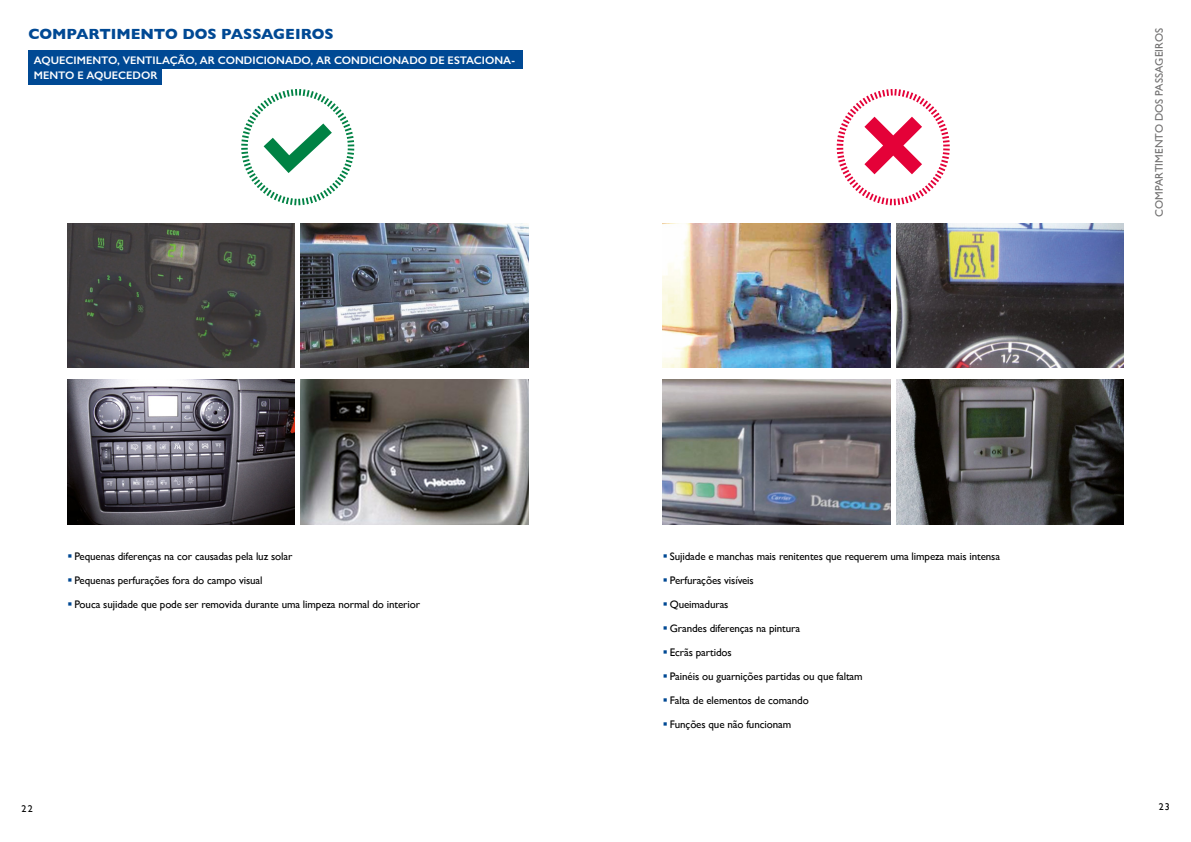
<style>
.page{position:relative;width:1191px;height:842px;background:#fff}
.page>*{position:absolute;margin:0;border:0;box-sizing:border-box;transform-origin:0 0}
.t1{font:700 15px "Gill Sans";letter-spacing:-.005em;color:#004994}
.t2{font:11px/24px "Gill Sans";letter-spacing:-.01em;color:#000}
.t3{font:600 11px/15px "Gill Sans";color:#fff}
.t4{font:11px "Gill Sans";letter-spacing:.005em;color:#706f6f}
.t5{font:10px "Gill Sans";color:#000}
</style>
<div class="page">
<svg style="left:241px;top:89px;width:113px;height:116px"></svg>
<svg style="left:836px;top:89px;width:113px;height:116px"></svg>
<img style="left:67px;top:224px;width:461px;height:144px">
<img style="left:300px;top:380px;width:228px;height:144px">
<img style="left:67px;top:380px;width:228px;height:144px">
<img style="left:896px;top:224px;width:227px;height:144px">
<img style="left:662px;top:224px;width:228px;height:144px">
<img style="left:896px;top:380px;width:227px;height:144px">
<img style="left:662px;top:380px;width:228px;height:144px">
<div style="left:28px;top:50px;width:495px;height:34px;background:#004994"></div>
<div style="left:163px;top:69px;width:395px;height:17px;background:#fff"></div>
<h1 class="t1" style="left:28px;top:22px;width:307px">COMPARTIMENTO DOS PASSAGEIROS</h1>
<p class="t4" style="left:1152px;top:217px;width:190px;rotate:-90deg">COMPARTIMENTO DOS PASSAGEIROS</p>
<p class="t3" style="left:34px;top:52px;width:482px">AQUECIMENTO, VENTILAÇÃO, AR CONDICIONADO, AR CONDICIONADO DE ESTACIONA-<br>MENTO E AQUECEDOR</p>
<p class="t2" style="left:74px;top:544px;width:347px">Pequenas diferenças na cor causadas pela luz solar<br>Pequenas perfurações fora do campo visual<br>Pouca sujidade que pode ser removida durante uma limpeza normal do interior</p>
<p class="t2" style="left:670px;top:544px;width:332px">Sujidade e manchas mais renitentes que requerem uma limpeza mais intensa<br>Perfurações visíveis<br>Queimaduras<br>Grandes diferenças na pintura<br>Ecrãs partidos<br>Painéis ou guarnições partidas ou que faltam<br>Falta de elementos de comando<br>Funções que não funcionam</p>
<p class="t5" style="left:22px;top:803px;width:13px">22</p>
<p class="t5" style="left:1158px;top:801px;width:12px">23</p>
</div>
